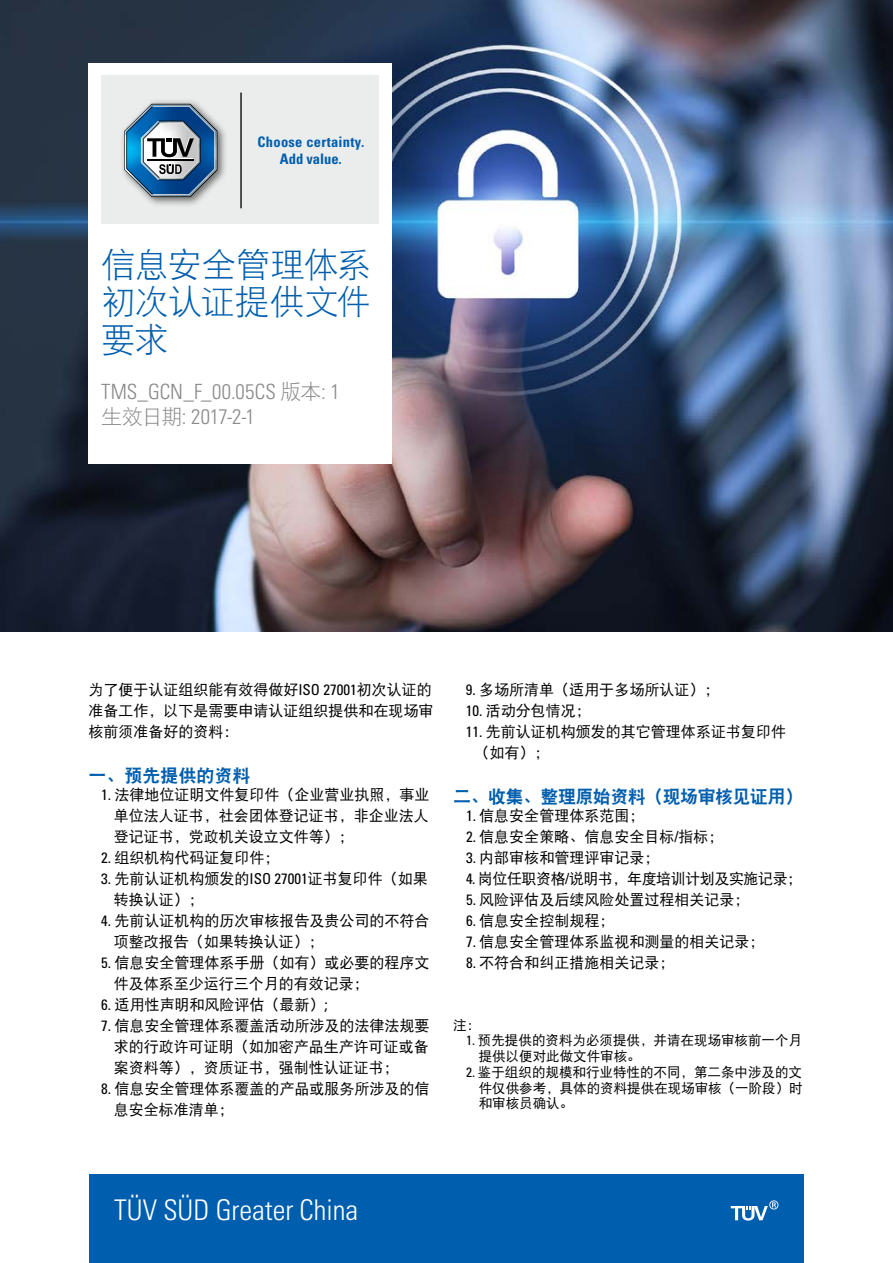
<style>
.page{position:relative;width:893px;height:1263px;background:#fff}
.page>*{position:absolute;margin:0;border:0;box-sizing:border-box;transform-origin:0 0}
.t1{font:34.5px/37.5px "DFP Hei W3";letter-spacing:-.02em;color:#005eae;text-align:justify}
.t2{font:28.5px "Univers LTCYR 47 Light Cond";color:#fff}
.t3{font:21px/25.5px "Univers LTCYR 47 Light Cond";letter-spacing:.01em;color:#898989}
.t4{font:18px "DFP Hei W9";letter-spacing:-.03em;color:#005eae}
.t5{font:18px "DFP Hei W9";color:#005eae}
.t6{font:15px/21px "DFP Hei W5";color:#000}
.t7{font:15px "DFP Hei W5";letter-spacing:-.03em;color:#000}
.t8{font:700 condensed 14.55px/17.7px "Univers";letter-spacing:.02em;color:#005eae;text-align:center}
.t9{font:13.5px/15.8px "DFP Hei W5";color:#000}
.s1{font-family:"DFP Hei W3"}
.s2{font-family:"Univers LTCYR 57";font-stretch:condensed}
</style>
<div class="page">
<div style="left:89px;top:1174px;width:715px;height:89px;background:#005eae"></div>
<svg style="left:731px;top:1200px;width:47px;height:20px"></svg>
<img style="left:0;top:0;width:893px;height:631px">
<div style="left:88px;top:63px;width:303px;height:400px;background:#fff"></div>
<div style="left:101px;top:76px;width:278px;height:148px;background:#ebecec"></div>
<hr style="left:240px;top:93px;width:2px;height:115px;background:#000">
<img style="left:122px;top:101px;width:104px;height:104px">
<svg style="left:124px;top:104px;width:93px;height:93px"></svg>
<p class="t8" style="left:258px;top:133px;width:108px">Choose certainty.<br>Add value.</p>
<h1 class="t1" style="left:101px;top:245px;width:272px">信息安全管理体系初次认证提供文件要求</h1>
<h3 class="t3" style="left:101px;top:377px;width:240px">TMS_GCN_F_00.05CS <span class="s1">版本</span>: 1<span class="s1">生效日期</span>: 2017-2-1</h3>
<p class="t6" style="left:88px;top:679px;width:347px;text-align:justify">为了便于认证组织能有效得做好<span class="s2">ISO 27001</span>初次认证的准备工作，以下是需要申请认证组织提供和在现场审核前须准备好的资料：</p>
<p class="t5" style="left:88px;top:765px;width:163px">一、预先提供的资料</p>
<p class="t6" style="left:114px;top:784px;width:317px;text-align:justify;text-indent:-13px"><span class="s2">1.</span> 法律地位证明文件复印件（企业营业执照，事业单位法人证书，社会团体登记证书，非企业法人登记证书，党政机关设立文件等）；</p>
<p class="t6" style="left:101px;top:847px;width:180px"><span class="s2">2.</span> 组织机构代码证复印件；</p>
<p class="t6" style="left:114px;top:868px;width:315px;text-indent:-13px"><span class="s2">3.</span> 先前认证机构颁发的<span class="s2">ISO 27001</span>证书复印件（如果转换认证）；</p>
<p class="t6" style="left:114px;top:910px;width:317px;text-indent:-13px"><span class="s2">4.</span> 先前认证机构的历次审核报告及贵公司的不符合项整改报告（如果转换认证）；</p>
<p class="t6" style="left:114px;top:952px;width:317px;text-indent:-13px"><span class="s2">5.</span> 信息安全管理体系手册（如有）或必要的程序文件及体系至少运行三个月的有效记录；</p>
<p class="t6" style="left:101px;top:994px;width:228px"><span class="s2">6.</span> 适用性声明和风险评估（最新）<span class="s2">;</span></p>
<p class="t6" style="left:114px;top:1015px;width:317px;text-align:justify;text-indent:-13px"><span class="s2">7.</span> 信息安全管理体系覆盖活动所涉及的法律法规要求的行政许可证明（如加密产品生产许可证或备案资料等），资质证书，强制性认证证书；</p>
<p class="t6" style="left:114px;top:1078px;width:317px;text-indent:-13px"><span class="s2">8.</span> 信息安全管理体系覆盖的产品或服务所涉及的信息安全标准清单；</p>
<p class="t6" style="left:466px;top:679px;width:255px"><span class="s2">9.</span> 多场所清单（适用于多场所认证）；</p>
<p class="t6" style="left:466px;top:700px;width:126px"><span class="s2">10.</span> 活动分包情况；</p>
<p class="t6" style="left:474px;top:721px;width:313px;text-indent:-9px"><span class="s2">11.</span> 先前认证机构颁发的其它管理体系证书复印件（如有）；</p>
<p class="t4" style="left:453px;top:786px;width:351px">二、收集、整理原始资料（现场审核见证用）</p>
<p class="t6" style="left:466px;top:805px;width:180px"><span class="s2">1.</span> 信息安全管理体系范围；</p>
<p class="t6" style="left:466px;top:826px;width:259px"><span class="s2">2.</span> 信息安全策略、信息安全目标<span class="s2">/</span>指标；</p>
<p class="t6" style="left:466px;top:847px;width:195px"><span class="s2">3.</span> 内部审核和管理评审记录；</p>
<p class="t7" style="left:466px;top:870px;width:338px"><span class="s2">4.</span> 岗位任职资格<span class="s2">/</span>说明书，年度培训计划及实施记录；</p>
<p class="t6" style="left:466px;top:889px;width:285px"><span class="s2">5.</span> 风险评估及后续风险处置过程相关记录；</p>
<p class="t6" style="left:466px;top:910px;width:150px"><span class="s2">6.</span> 信息安全控制规程；</p>
<p class="t6" style="left:466px;top:931px;width:300px"><span class="s2">7.</span> 信息安全管理体系监视和测量的相关记录；</p>
<p class="t6" style="left:466px;top:952px;width:210px"><span class="s2">8.</span> 不符合和纠正措施相关记录；</p>
<p class="t9" style="left:453px;top:1017px;width:28px">注：</p>
<p class="t9" style="left:479px;top:1032px;width:325px;text-indent:-13px"><span class="s2">1.</span> 预先提供的资料为必须提供，并请在现场审核前一个月提供以便对此做文件审核。</p>
<p class="t9" style="left:479px;top:1064px;width:325px;text-align:justify;text-indent:-13px"><span class="s2">2.</span> 鉴于组织的规模和行业特性的不同，第二条中涉及的文件仅供参考，具体的资料提供在现场审核（一阶段）时和审核员确认。</p>
<h2 class="t2" style="left:114px;top:1191px;width:245px">TÜV SÜD Greater China</h2>
</div>
